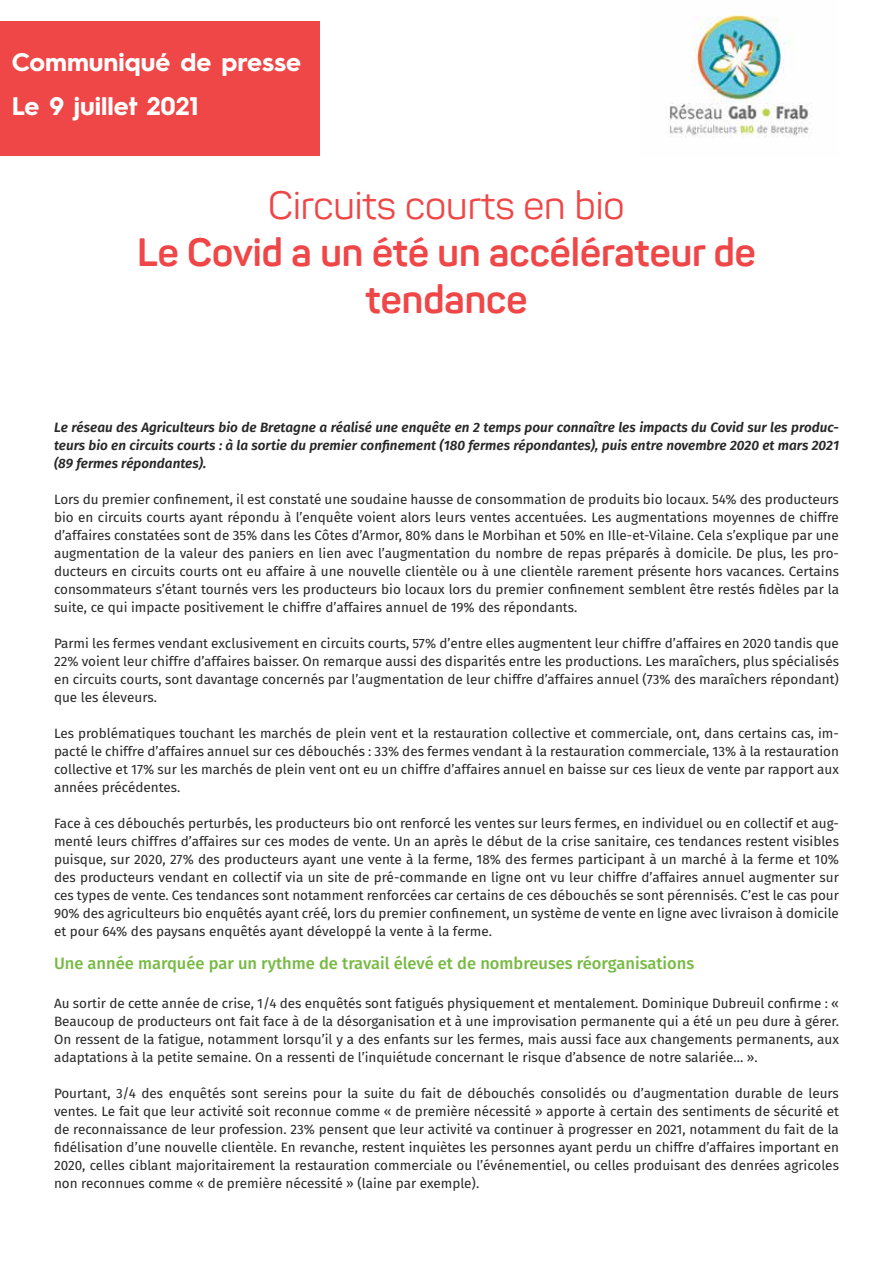
<style>
.page{position:relative;width:893px;height:1263px;background:#fff}
.page>*{position:absolute;margin:0;border:0;box-sizing:border-box;transform-origin:0 0}
.t1{font:700 39px/46.8px "Panton";color:#ef4647;text-align:center}
.t2{font:39px "Panton";color:#ef4647}
.t3{font:700 25.5px/43.3px "Hurme Geometric Sans 3";color:#fff}
.t4{font:500 16.5px "Fira Sans";color:#77ba43}
.t5{font:13.5px/18px "Fira Sans";color:#292829;text-align:justify}
.t6{font:italic 600 13.5px/18px "Fira Sans";color:#292829;text-align:justify}
</style>
<div class="page">
<img style="left:666px;top:15px;width:146px;height:123px">
<div style="left:0;top:21px;width:320px;height:135px;background:#ef4647"></div>
<h2 class="t3" style="left:12px;top:39px;width:291px">Communiqué de presse<br>Le 9 juillet 2021</h2>
<h1 class="t2" style="left:268px;top:182px;width:358px">Circuits courts en bio</h1>
<h1 class="t1" style="left:137px;top:229px;width:620px">Le Covid a un été un accélérateur de tendance</h1>
<p class="t6" style="left:54px;top:417px;width:786px">Le réseau des Agriculteurs bio de Bretagne a réalisé une enquête en 2 temps pour connaître les impacts du Covid sur les produc&shy;teurs bio en circuits courts : à la sortie du premier confinement (180 fermes répondantes), puis entre novembre 2020 et mars 2021 (89 fermes répondantes).</p>
<p class="t5" style="left:54px;top:490px;width:786px">Lors du premier confinement, il est constaté une soudaine hausse de consommation de produits bio locaux. 54% des producteurs bio en circuits courts ayant répondu à l’enquête voient alors leurs ventes accentuées. Les augmentations moyennes de chiffre d’affaires constatées sont de 35% dans les Côtes d’Armor, 80% dans le Morbihan et 50% en Ille-et-Vilaine. Cela s’explique par une augmentation de la valeur des paniers en lien avec l’augmentation du nombre de repas préparés à domicile. De plus, les pro&shy;ducteurs en circuits courts ont eu affaire à une nouvelle clientèle ou à une clientèle rarement présente hors vacances. Certains consommateurs s’étant tournés vers les producteurs bio locaux lors du premier confinement semblent être restés fidèles par la suite, ce qui impacte positivement le chiffre d’affaires annuel de 19% des répondants.</p>
<p class="t5" style="left:54px;top:634px;width:786px">Parmi les fermes vendant exclusivement en circuits courts, 57% d’entre elles augmentent leur chiffre d’affaires en 2020 tandis que 22% voient leur chiffre d’affaires baisser. On remarque aussi des disparités entre les productions. Les maraîchers, plus spécialisés en circuits courts, sont davantage concernés par l’augmentation de leur chiffre d’affaires annuel (73% des maraîchers répondant) que les éleveurs.</p>
<p class="t5" style="left:54px;top:724px;width:786px">Les problématiques touchant les marchés de plein vent et la restauration collective et commerciale, ont, dans certains cas, im&shy;pacté le chiffre d’affaires annuel sur ces débouchés : 33% des fermes vendant à la restauration commerciale, 13% à la restauration collective et 17% sur les marchés de plein vent ont eu un chiffre d’affaires annuel en baisse sur ces lieux de vente par rapport aux années précédentes.</p>
<p class="t5" style="left:54px;top:814px;width:787px">Face à ces débouchés perturbés, les producteurs bio ont renforcé les ventes sur leurs fermes, en individuel ou en collectif et aug&shy;menté leurs chiffres d’affaires sur ces modes de vente. Un an après le début de la crise sanitaire, ces tendances restent visibles puisque, sur 2020, 27% des producteurs ayant une vente à la ferme, 18% des fermes participant à un marché à la ferme et 10% des producteurs vendant en collectif via un site de pré-commande en ligne ont vu leur chiffre d’affaires annuel augmenter sur ces types de vente. Ces tendances sont notamment renforcées car certains de ces débouchés se sont pérennisés. C’est le cas pour 90% des agriculteurs bio enquêtés ayant créé, lors du premier confinement, un système de vente en ligne avec livraison à domicile et pour 64% des paysans enquêtés ayant développé la vente à la ferme.</p>
<p class="t4" style="left:54px;top:950px;width:642px">Une année marquée par un rythme de travail élevé et de nombreuses réorganisations</p>
<p class="t5" style="left:54px;top:994px;width:786px">Au sortir de cette année de crise, 1/4 des enquêtés sont fatigués physiquement et mentalement. Dominique Dubreuil confirme : « Beaucoup de producteurs ont fait face à de la désorganisation et à une improvisation permanente qui a été un peu dure à gérer.<br>On ressent de la fatigue, notamment lorsqu’il y a des enfants sur les fermes, mais aussi face aux changements permanents, aux adaptations à la petite semaine. On a ressenti de l’inquiétude concernant le risque d’absence de notre salariée… ».</p>
<p class="t5" style="left:54px;top:1084px;width:786px">Pourtant, 3/4 des enquêtés sont sereins pour la suite du fait de débouchés consolidés ou d’augmentation durable de leurs ventes. Le fait que leur activité soit reconnue comme « de première nécessité » apporte à certain des sentiments de sécurité et de reconnaissance de leur profession. 23% pensent que leur activité va continuer à progresser en 2021, notamment du fait de la fidélisation d’une nouvelle clientèle. En revanche, restent inquiètes les personnes ayant perdu un chiffre d’affaires important en 2020, celles ciblant majoritairement la restauration commerciale ou l’événementiel, ou celles produisant des denrées agricoles non reconnues comme « de première nécessité » (laine par exemple).</p>
</div>
